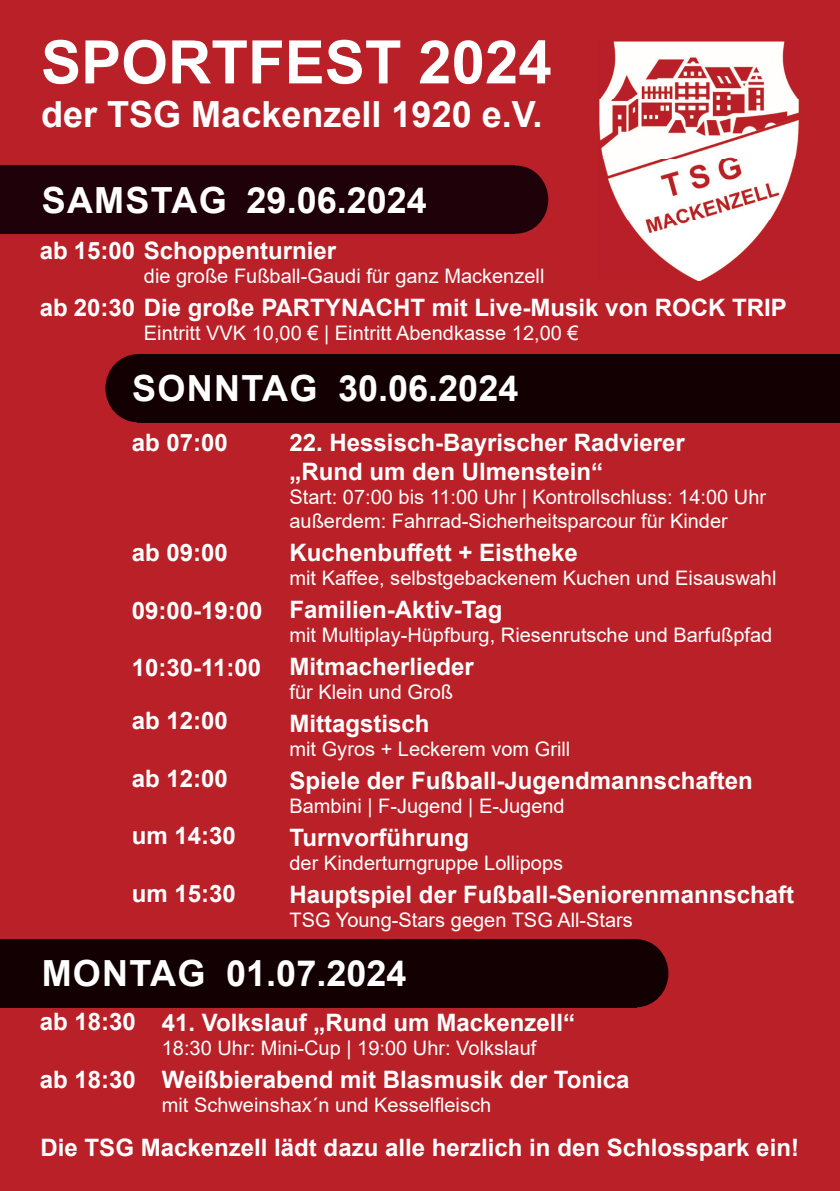
<style>
.page{position:relative;width:840px;height:1191px;background:#fff}
.page>*{position:absolute;margin:0;border:0;box-sizing:border-box;transform-origin:0 0}
.t1{font:700 60px "Arial";color:#fff}
.t2{font:700 36px "Arial";color:#fff}
.t3{font:700 24px/28.8px "Arial";color:#fff}
.t4{font:20px/24px "Arial";color:#fff}
</style>
<div class="page">
<div style="left:0;top:0;width:839px;height:1191px;background:#ba2027"></div>
<img style="left:599px;top:41px;width:200px;height:239px">
<div style="left:0;top:166px;width:514px;height:68px;background:#1f0209"></div>
<div style="left:484px;top:166px;width:64px;height:68px;background:#1f0209;border-radius:50%"></div>
<div style="left:137px;top:354px;width:702px;height:68px;background:#130003"></div>
<div style="left:105px;top:354px;width:64px;height:68px;background:#130003;border-radius:50%"></div>
<div style="left:0;top:939px;width:636px;height:68px;background:#130003"></div>
<div style="left:604px;top:939px;width:64px;height:68px;background:#130003;border-radius:50%"></div>
<h1 class="t1" style="left:41px;top:20px;width:512px">SPORTFEST 2024</h1>
<h2 class="t2" style="left:41px;top:89px;width:502px">der TSG Mackenzell 1920 e.V.</h2>
<h2 class="t2" style="left:42px;top:175px;width:386px">SAMSTAG 29.06.2024</h2>
<p class="t3" style="left:40px;top:236px;width:298px">ab 15:00 Schoppenturnier</p>
<p class="t4" style="left:144px;top:263px;width:402px">die große Fußball-Gaudi für ganz Mackenzell</p>
<p class="t3" style="left:40px;top:293px;width:748px">ab 20:30 Die große PARTYNACHT mit Live-Musik von ROCK TRIP</p>
<p class="t4" style="left:144px;top:320px;width:436px">Eintritt VVK 10,00 € | Eintritt Abendkasse 12,00 €</p>
<h2 class="t2" style="left:132px;top:363px;width:387px">SONNTAG 30.06.2024</h2>
<p class="t3" style="left:289px;top:428px;width:396px">22. Hessisch-Bayrischer Radvierer „Rund um den Ulmenstein“</p>
<p class="t4" style="left:289px;top:485px;width:478px">Start: 07:00 bis 11:00 Uhr | Kontrollschluss: 14:00 Uhr außerdem: Fahrrad-Sicherheitsparcour für Kinder</p>
<p class="t3" style="left:289px;top:538px;width:290px">Kuchenbuffett + Eistheke</p>
<p class="t4" style="left:289px;top:566px;width:488px">mit Kaffee, selbstgebackenem Kuchen und Eisauswahl</p>
<p class="t3" style="left:289px;top:595px;width:214px">Familien-Aktiv-Tag</p>
<p class="t4" style="left:289px;top:623px;width:484px">mit Multiplay-Hüpfburg, Riesenrutsche und Barfußpfad</p>
<p class="t3" style="left:289px;top:652px;width:186px">Mitmacherlieder</p>
<p class="t4" style="left:289px;top:680px;width:165px">für Klein und Groß</p>
<p class="t3" style="left:289px;top:709px;width:142px">Mittagstisch</p>
<p class="t4" style="left:289px;top:737px;width:282px">mit Gyros + Leckerem vom Grill</p>
<p class="t3" style="left:289px;top:766px;width:464px">Spiele der Fußball-Jugendmannschaften</p>
<p class="t4" style="left:289px;top:794px;width:276px">Bambini | F-Jugend | E-Jugend</p>
<p class="t3" style="left:289px;top:823px;width:181px">Turnvorführung</p>
<p class="t4" style="left:289px;top:851px;width:275px">der Kinderturngruppe Lollipops</p>
<p class="t3" style="left:289px;top:880px;width:506px">Hauptspiel der Fußball-Seniorenmannschaft</p>
<p class="t4" style="left:289px;top:908px;width:345px">TSG Young-Stars gegen TSG All-Stars</p>
<p class="t3" style="left:132px;top:428px;width:98px">ab 07:00</p>
<p class="t3" style="left:132px;top:538px;width:98px">ab 09:00</p>
<p class="t3" style="left:132px;top:596px;width:132px">09:00-19:00</p>
<p class="t3" style="left:132px;top:641px;width:131px;line-height:52.8px">10:30-11:00 ab 12:00</p>
<p class="t3" style="left:132px;top:764px;width:98px">ab 12:00</p>
<p class="t3" style="left:132px;top:821px;width:106px">um 14:30</p>
<p class="t3" style="left:132px;top:879px;width:106px">um 15:30</p>
<h2 class="t2" style="left:42px;top:948px;width:366px">MONTAG 01.07.2024</h2>
<p class="t3" style="left:162px;top:1008px;width:415px">41. Volkslauf „Rund um Mackenzell“</p>
<p class="t4" style="left:162px;top:1036px;width:376px">18:30 Uhr: Mini-Cup | 19:00 Uhr: Volkslauf</p>
<p class="t3" style="left:162px;top:1065px;width:469px">Weißbierabend mit Blasmusik der Tonica</p>
<p class="t4" style="left:162px;top:1093px;width:331px">mit Schweinshax´n und Kesselfleisch</p>
<p class="t3" style="left:40px;top:1007px;width:98px">ab 18:30</p>
<p class="t3" style="left:40px;top:1065px;width:98px">ab 18:30</p>
<p class="t3" style="left:41px;top:1133px;width:759px">Die TSG Mackenzell lädt dazu alle herzlich in den Schlosspark ein!</p>
</div>
